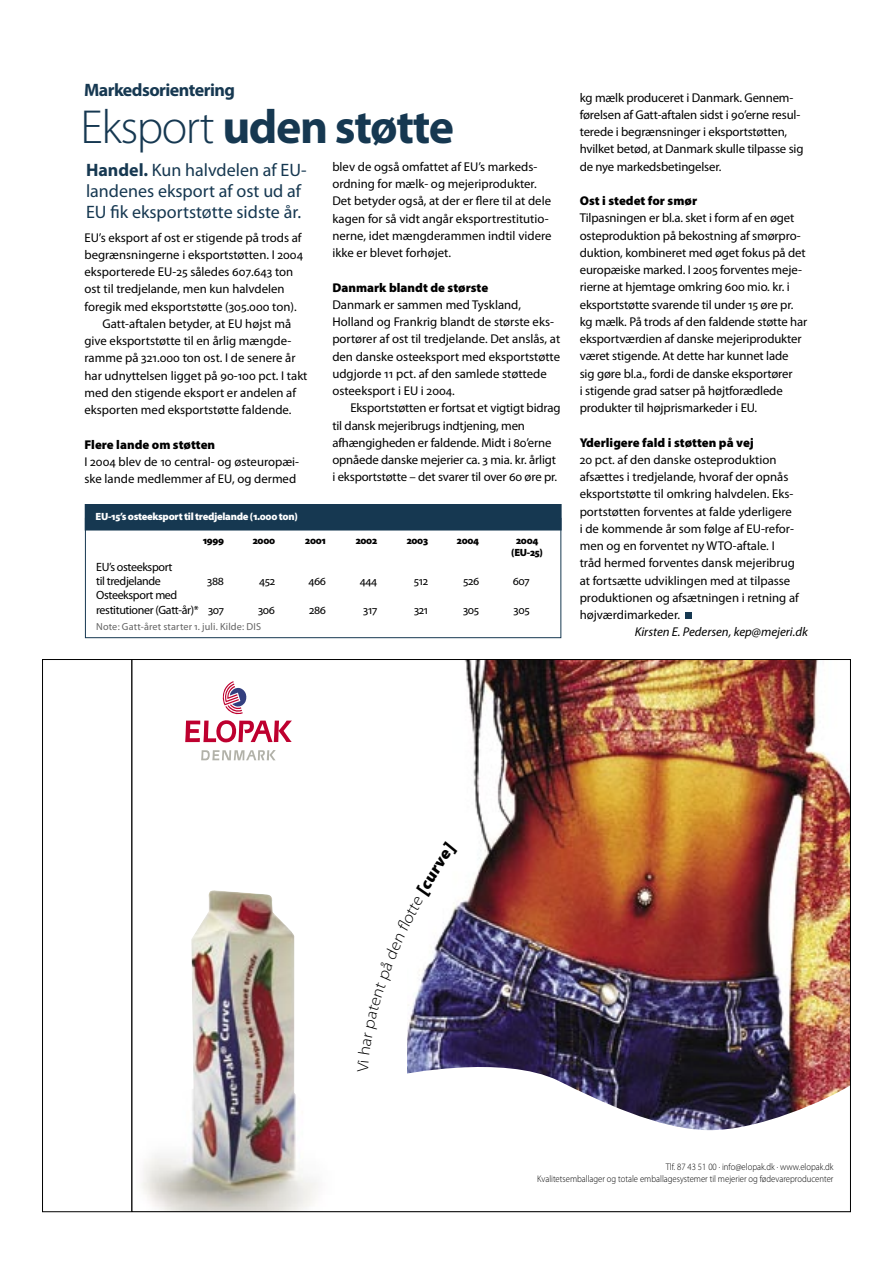
<style>
.page{position:relative;width:893px;height:1263px;background:#fff}
.page>*{position:absolute;margin:0;border:0;box-sizing:border-box;transform-origin:0 0}
.Rubrik_44_bold{font:700 48px "Myriad Pro";letter-spacing:-.03em;color:#163851}
.Underrubrik_BRØD{font:18px/21px "Myriad Pro";color:#163851}
.t1{font:700 18px "Myriad Pro";letter-spacing:-.03em;color:#163851}
.Artikel_BRØD{font:12.75px/17.2px "Myriad Pro";color:#000}
.Artikel_BRØD_m_indryk{font:12.75px/17.2px "Myriad Pro";letter-spacing:-.015em;color:#000}
.Mellemrubrik{font:900 12.75px "Myriad Pro";color:#000}
.Forfatter{font:italic 12.75px "Myriad Pro";color:#000}
.tabel_brødtekst{font:12px "Myriad Pro";letter-spacing:-.03em;color:#000}
.tabel_overskrift{font:900 10.5px "Myriad Pro";letter-spacing:-.03em;color:#fff}
.tabel_overskrift-2{font:900 10.5px "Myriad Pro";letter-spacing:-.03em;color:#000}
.Note_BRØD{font:10.2px "Myriad Pro";letter-spacing:.015em;color:#636363}
.t2{font:300 9.6px/11.9px "Myriad Pro";color:#000;text-align:right;scale:.9 1}
.s1{font-weight:300}
.s2{font-weight:700}
</style>
<div class="page">
<img style="left:132px;top:661px;width:717px;height:549px">
<div style="left:685px;top:612px;width:7px;height:7px;background:#163851"></div>
<div style="left:85px;top:518px;width:476px;height:120px;border:1px solid #163851"></div>
<div style="left:85px;top:504px;width:476px;height:26px;background:#163851"></div>
<svg style="left:357px;top:1060px;width:12px;height:12px"></svg>
<svg style="left:358px;top:841px;width:99px;height:213px"></svg>
<p class="t1" style="left:84px;top:80px;width:152px">Markedsorientering</p>
<p class="Rubrik_44_bold" style="left:81px;top:100px;width:375px"><span class="s1">Eksport</span> uden støtte</p>
<p class="Underrubrik_BRØD" style="left:86px;top:159px;width:222px"><span class="s2">Handel.</span> Kun halvdelen af EU&shy;landenes eksport af ost ud af<br>EU fik eksportstøtte sidste år.</p>
<p class="Artikel_BRØD" style="left:332px;top:158px;width:221px">blev de også omfattet af EU’s markeds&shy;ordning for mælk- og mejeriprodukter.<br>Det betyder også, at der er flere til at dele kagen for så vidt angår eksportrestitutio&shy;nerne, idet mængderammen indtil videre ikke er blevet forhøjet.</p>
<p class="Mellemrubrik" style="left:332px;top:280px;width:157px">Danmark blandt de største</p>
<p class="Artikel_BRØD" style="left:332px;top:296px;width:229px">Danmark er sammen med Tyskland, Holland og Frankrig blandt de største eks&shy;portører af ost til tredjelande. Det anslås, at den danske osteeksport med eksportstøtte udgjorde 11 pct. af den samlede støttede osteeksport i EU i 2004.</p>
<p class="Artikel_BRØD_m_indryk" style="left:332px;top:400px;width:230px;text-indent:18px">Eksportstøtten er fortsat et vigtigt bidrag til dansk mejeribrugs indtjening, men afhængigheden er faldende. Midt i 80’erne opnåede danske mejerier ca. 3 mia. kr. årligt i eksportstøtte – det svarer til over 60 øre pr.</p>
<p class="Artikel_BRØD" style="left:85px;top:229px;width:220px">EU’s eksport af ost er stigende på trods af begrænsningerne i eksportstøtten. I 2004 eksporterede EU-25 således 607.643 ton ost til tredjelande, men kun halvdelen foregik med eksportstøtte (305.000 ton).</p>
<p class="Artikel_BRØD_m_indryk" style="left:85px;top:315px;width:225px;text-indent:18px">Gatt-aftalen betyder, at EU højst må give eksportstøtte til en årlig mængde&shy;ramme på 321.000 ton ost. I de senere år har udnyttelsen ligget på 90-100 pct. I takt med den stigende eksport er andelen af eksporten med eksportstøtte faldende.</p>
<p class="Mellemrubrik" style="left:85px;top:437px;width:132px">Flere lande om støtten</p>
<p class="Artikel_BRØD" style="left:85px;top:453px;width:216px">I 2004 blev de 10 central- og østeuropæi&shy;ske lande medlemmer af EU, og dermed</p>
<p class="tabel_overskrift" style="left:96px;top:510px;width:204px">EU-15’s osteeksport til tredjelande (1.000 ton)</p>
<p class="tabel_overskrift-2" style="left:203px;top:534px;width:23px">1999</p>
<p class="tabel_overskrift-2" style="left:253px;top:534px;width:24px">2000</p>
<p class="tabel_overskrift-2" style="left:305px;top:534px;width:22px">2001</p>
<p class="tabel_overskrift-2" style="left:356px;top:534px;width:23px">2002</p>
<p class="tabel_overskrift-2" style="left:407px;top:534px;width:23px">2003</p>
<p class="tabel_overskrift-2" style="left:457px;top:534px;width:24px">2004</p>
<p class="tabel_overskrift-2" style="left:516px;top:534px;width:24px">2004</p>
<p class="tabel_overskrift-2" style="left:511px;top:547px;width:33px">(EU-25)</p>
<p class="tabel_brødtekst" style="left:96px;top:560px;width:78px">EU’s osteeksport</p>
<p class="tabel_brødtekst" style="left:96px;top:574px;width:66px">til tredjelande</p>
<p class="tabel_brødtekst" style="left:207px;top:574px;width:18px">388</p>
<p class="tabel_brødtekst" style="left:259px;top:574px;width:17px">452</p>
<p class="tabel_brødtekst" style="left:308px;top:574px;width:19px">466</p>
<p class="tabel_brødtekst" style="left:360px;top:574px;width:19px">444</p>
<p class="tabel_brødtekst" style="left:414px;top:574px;width:16px">512</p>
<p class="tabel_brødtekst" style="left:463px;top:574px;width:18px">526</p>
<p class="tabel_brødtekst" style="left:513px;top:574px;width:19px">607</p>
<p class="tabel_brødtekst" style="left:96px;top:589px;width:83px">Osteeksport med</p>
<p class="tabel_brødtekst" style="left:96px;top:603px;width:129px">restitutioner (Gatt-år)* 307</p>
<p class="tabel_brødtekst" style="left:258px;top:603px;width:19px">306</p>
<p class="tabel_brødtekst" style="left:309px;top:603px;width:19px">286</p>
<p class="tabel_brødtekst" style="left:363px;top:603px;width:15px">317</p>
<p class="tabel_brødtekst" style="left:414px;top:603px;width:16px">321</p>
<p class="tabel_brødtekst" style="left:463px;top:603px;width:18px">305</p>
<p class="tabel_brødtekst" style="left:514px;top:603px;width:18px">305</p>
<p class="Note_BRØD" style="left:96px;top:621px;width:166px">Note: Gatt-året starter 1. juli. Kilde: DIS</p>
<p class="Artikel_BRØD_m_indryk" style="left:580px;top:89px;width:225px">kg mælk produceret i Danmark. Gennem&shy;førelsen af Gatt-aftalen sidst i 90’erne resul&shy;terede i begrænsninger i eksportstøtten, hvilket betød, at Danmark skulle tilpasse sig de nye markedsbetingelser.</p>
<p class="Mellemrubrik" style="left:580px;top:193px;width:119px">Ost i stedet for smør</p>
<p class="Artikel_BRØD" style="left:580px;top:210px;width:229px">Tilpasningen er bl.a. sket i form af en øget osteproduktion på bekostning af smørpro&shy;duktion, kombineret med øget fokus på det europæiske marked. I 2005 forventes meje&shy;rierne at hjemtage omkring 600 mio. kr. i eksportstøtte svarende til under 15 øre pr. kg mælk. På trods af den faldende støtte har eksportværdien af danske mejeriprodukter været stigende. At dette har kunnet lade<br>sig gøre bl.a., fordi de danske eksportører<br>i stigende grad satser på højtforædlede produkter til højprismarkeder i EU.</p>
<p class="Mellemrubrik" style="left:580px;top:435px;width:176px">Yderligere fald i støtten på vej</p>
<p class="Artikel_BRØD" style="left:580px;top:451px;width:221px">20 pct. af den danske osteproduktion afsættes i tredjelande, hvoraf der opnås eksportstøtte til omkring halvdelen. Eks&shy;portstøtten forventes at falde yderligere<br>i de kommende år som følge af EU-refor&shy;men og en forventet ny WTO-aftale. I tråd hermed forventes dansk mejeribrug at fortsætte udviklingen med at tilpasse produktionen og afsætningen i retning af højværdimarkeder.</p>
<p class="Forfatter" style="left:635px;top:625px;width:175px">Kirsten E. Pedersen, kep@mejeri.dk</p>
<p class="t2" style="left:537px;top:1161px;width:331px">Tlf. 87 43 51 00 · info@elopak.dk · www.elopak.dk<br>Kvalitetsemballager og totale emballagesystemer til mejerier og fødevareproducenter</p>
</div>
